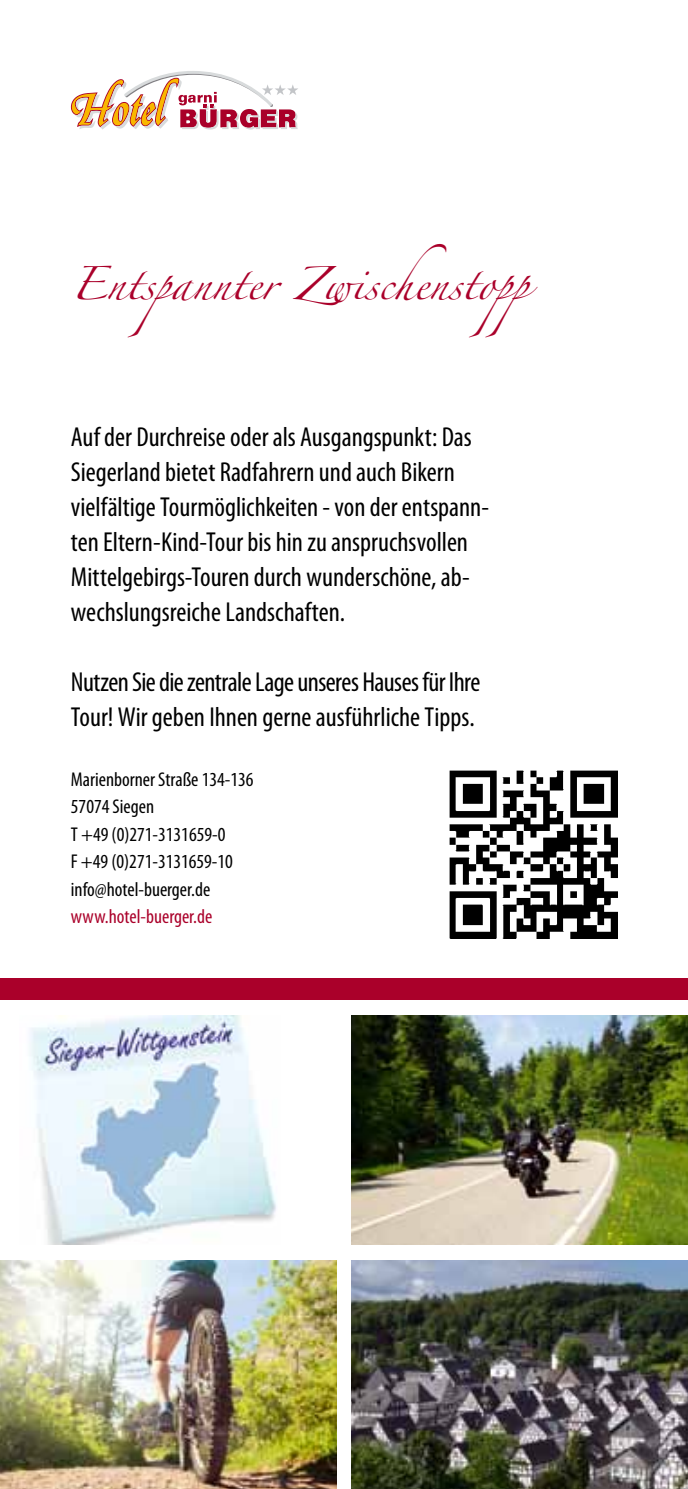
<style>
.page{position:relative;width:688px;height:1489px;background:#fff}
.page>*{position:absolute;margin:0;border:0;box-sizing:border-box;transform-origin:0 0}
.t1{font:30px "Zapfino";color:#aa002a}
.t2{font:condensed 27.5px/35px "Myriad Pro";color:#000}
.t3{font:condensed 20px/27.5px "Myriad Pro";color:#000}
.t4{font:condensed 20px "Myriad Pro";color:#aa002a}
</style>
<div class="page">
<svg style="left:71px;top:71px;width:227px;height:58px"></svg>
<div style="left:0;top:978px;width:687px;height:21px;background:#aa002a"></div>
<img style="left:449px;top:770px;width:168px;height:168px">
<img style="left:29px;top:1015px;width:247px;height:229px">
<img style="left:0;top:1260px;width:337px;height:228px">
<img style="left:351px;top:1015px;width:336px;height:229px">
<img style="left:351px;top:1260px;width:336px;height:228px">
<p class="t1" style="left:71px;top:271px;width:495px">Entspannter Zwischenstopp</p>
<p class="t2" style="left:71px;top:419px;width:419px">Auf der Durchreise oder als Ausgangspunkt: Das Siegerland bietet Radfahrern und auch Bikern vielfältige Tourmöglichkeiten - von der entspann&shy;ten Eltern-Kind-Tour bis hin zu anspruchsvollen Mittelgebirgs-Touren durch wunderschöne, ab&shy;wechslungsreiche Landschaften.</p>
<p class="t2" style="left:71px;top:664px;width:411px">Nutzen Sie die zentrale Lage unseres Hauses für Ihre<br>Tour! Wir geben Ihnen gerne ausführliche Tipps.</p>
<p class="t3" style="left:71px;top:765px;width:184px">Marienborner Straße 134-136<br>57074 Siegen<br>T +49 (0)271-3131659-0<br>F +49 (0)271-3131659-10 info@hotel-buerger.de</p>
<p class="t4" style="left:71px;top:904px;width:143px">www.hotel-buerger.de</p>
</div>
